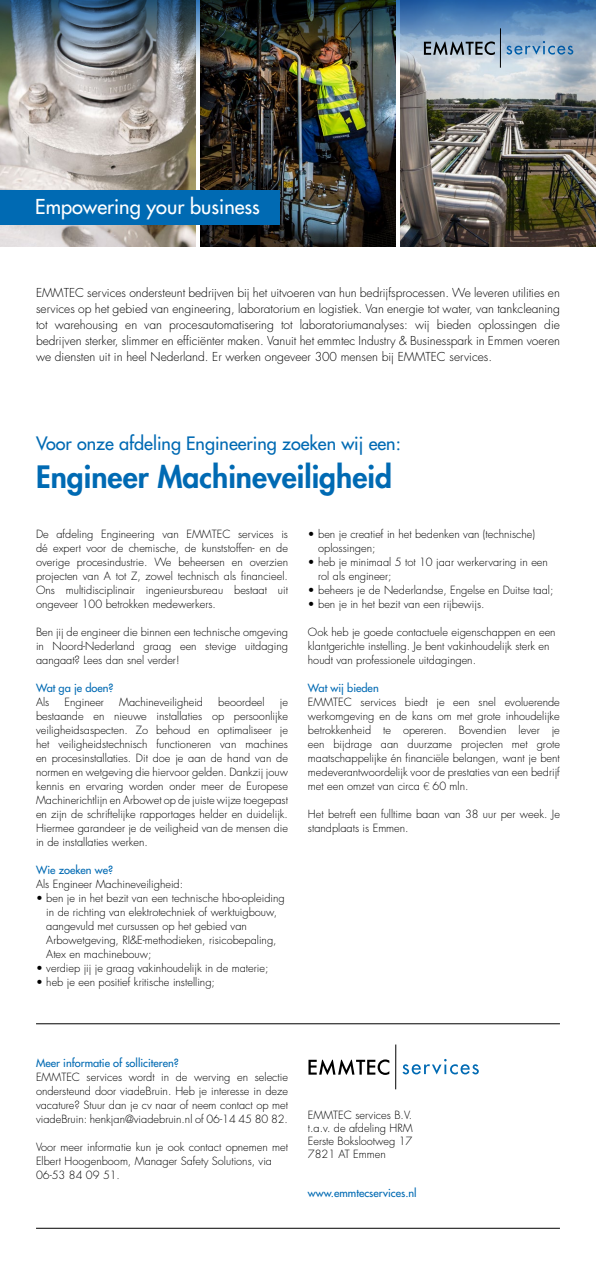
<style>
.page{position:relative;width:596px;height:1276px;background:#fff}
.page>*{position:absolute;margin:0;border:0;box-sizing:border-box;transform-origin:0 0}
.t1{font:800 30px "Futura";color:#006ab3}
.t2{font:20px "Futura";color:#fff}
.t3{font:18px "Futura";color:#006ab3}
.t4{font:300 12px/16px "Futura";color:#000;text-align:justify}
.t5{font:300 11px/14px "Futura";color:#000;text-align:justify}
.t6{font:11px "Futura";color:#006ab3}
.s1{font-family:"Helvetica Neue";font-weight:100}
</style>
<div class="page">
<img style="left:0;top:65px;width:196px;height:182px">
<img style="left:200px;top:65px;width:195px;height:182px">
<img style="left:400px;top:65px;width:195px;height:182px">
<hr style="left:500px;top:28px;width:1px;height:40px;background:#000">
<div style="left:0;top:190px;width:279px;height:35px;background:#006ab3"></div>
<img style="left:0;top:0;width:595px;height:65px">
<svg style="left:402px;top:1059px;width:76px;height:15px"></svg>
<svg style="left:308px;top:1059px;width:81px;height:16px"></svg>
<hr style="left:395px;top:1044px;width:1px;height:45px;background:#000">
<hr style="left:36px;top:1023px;width:523px;height:1px;background:#000">
<hr style="left:36px;top:1228px;width:523px;height:1px;background:#000">
<h2 class="t2" style="left:35px;top:194px;width:226px">Empowering your business</h2>
<p class="t4" style="left:36px;top:285px;width:525px">EMMTEC services ondersteunt bedrijven bij het uitvoeren van hun bedrijfsprocessen. We leveren utilities en services op het gebied van engineering, laboratorium en logistiek. Van energie tot water, van tankcleaning tot warehousing en van procesautomatisering tot laboratoriumanalyses: wij bieden oplossingen die bedrijven sterker, slimmer en efficiënter maken. Vanuit het emmtec Industry &amp; Businesspark in Emmen voeren we diensten uit in heel Nederland. Er werken ongeveer 300 mensen bij EMMTEC services.</p>
<h3 class="t3" style="left:36px;top:431px;width:366px">Voor onze afdeling Engineering zoeken wij een:</h3>
<h1 class="t1" style="left:36px;top:456px;width:357px">Engineer Machineveiligheid</h1>
<p class="t5" style="left:36px;top:527px;width:253px">De afdeling Engineering van EMMTEC services is dé expert voor de chemische, de kunststoffen- en de overige procesindustrie. We beheersen en overzien projecten van A tot Z, zowel technisch als financieel.<br>Ons multidisciplinair ingenieursbureau bestaat uit ongeveer 100 betrokken medewerkers.</p>
<p class="t5" style="left:36px;top:625px;width:253px">Ben jij de engineer die binnen een technische omgeving in Noord-Nederland graag een stevige uitdaging aangaat? Lees dan snel verder!</p>
<p class="t6" style="left:36px;top:680px;width:79px">Wat ga je doen?</p>
<p class="t5" style="left:36px;top:695px;width:15px">Als</p>
<p class="t5" style="left:64px;top:695px;width:41px">Engineer</p>
<p class="t5" style="left:119px;top:695px;width:85px">Machineveiligheid</p>
<p class="t5" style="left:218px;top:695px;width:48px">beoordeel</p>
<p class="t5" style="left:36px;top:695px;width:253px;text-indent:244px">je bestaande en nieuwe installaties op persoonlijke veiligheidsaspecten. Zo behoud en optimaliseer je het veiligheidstechnisch functioneren van machines en procesinstallaties. Dit doe je aan de hand van de normen en wetgeving die hiervoor gelden. Dankzij jouw kennis en ervaring worden onder meer de Europese Machinerichtlijn en Arbowet op de juiste wijze toegepast en zijn de schriftelijke rapportages helder en duidelijk.<br>Hiermee garandeer je de veiligheid van de mensen die in de installaties werken.</p>
<p class="t6" style="left:36px;top:862px;width:79px">Wie zoeken we?</p>
<p class="t5" style="left:36px;top:877px;width:148px">Als Engineer Machineveiligheid:</p>
<p class="t5" style="left:46px;top:891px;width:240px;text-align:left;text-indent:-10px">• ben je in het bezit van een technische hbo-opleiding in de richting van elektrotechniek of werktuigbouw, aangevuld met cursussen op het gebied van Arbowetgeving, RI&amp;E-methodieken, risicobepaling, Atex en machinebouw;</p>
<p class="t5" style="left:36px;top:961px;width:234px">• verdiep jij je graag vakinhoudelijk in de materie;</p>
<p class="t5" style="left:36px;top:975px;width:180px">• heb je een positief kritische instelling;</p>
<p class="t5" style="left:318px;top:527px;width:218px;text-indent:-10px">• ben je creatief in het bedenken van (technische) oplossingen;</p>
<p class="t5" style="left:318px;top:555px;width:231px;text-indent:-10px">• heb je minimaal 5 tot 10 jaar werkervaring in een rol als engineer;</p>
<p class="t5" style="left:308px;top:583px;width:247px">• beheers je de Nederlandse, Engelse en Duitse taal;</p>
<p class="t5" style="left:308px;top:597px;width:178px">• ben je in het bezit van een rijbewijs.</p>
<p class="t5" style="left:308px;top:625px;width:249px;text-align:left">Ook heb je goede contactuele eigenschappen en een klantgerichte instelling. Je bent vakinhoudelijk sterk en houdt van professionele uitdagingen.</p>
<p class="t6" style="left:308px;top:680px;width:72px">Wat wij bieden</p>
<p class="t5" style="left:308px;top:695px;width:253px">EMMTEC services biedt je een snel evoluerende werkomgeving en de kans om met grote inhoudelijke betrokkenheid te opereren. Bovendien lever je een bijdrage aan duurzame projecten met grote maatschappelijke én financiële belangen, want je bent medeverantwoordelijk voor de prestaties van een bedrijf met een omzet van circa <span class="s1">€</span> 60 mln.</p>
<p class="t5" style="left:308px;top:807px;width:253px">Het betreft een fulltime baan van 38 uur per week. Je standplaats is Emmen.</p>
<p class="t6" style="left:36px;top:1056px;width:144px">Meer informatie of solliciteren?</p>
<p class="t5" style="left:36px;top:1070px;width:253px">EMMTEC services wordt in de werving en selectie ondersteund door viadeBruin. Heb je interesse in deze vacature? Stuur dan je cv naar of neem contact op met viadeBruin: henkjan@viadebruin.nl of 06-14 45 80 82.</p>
<p class="t5" style="left:36px;top:1140px;width:253px;text-align:left">Voor meer informatie kun je ook contact opnemen met<br>Elbert Hoogenboom, Manager Safety Solutions, via<br>06-53 84 09 51.</p>
<p class="t5" style="left:308px;top:1108px;width:106px;line-height:13px">EMMTEC services B.V. t.a.v. de afdeling HRM Eerste Bokslootweg 17<br>7821 AT Emmen</p>
<p class="t6" style="left:308px;top:1186px;width:110px">www.emmtecservices.nl</p>
</div>
